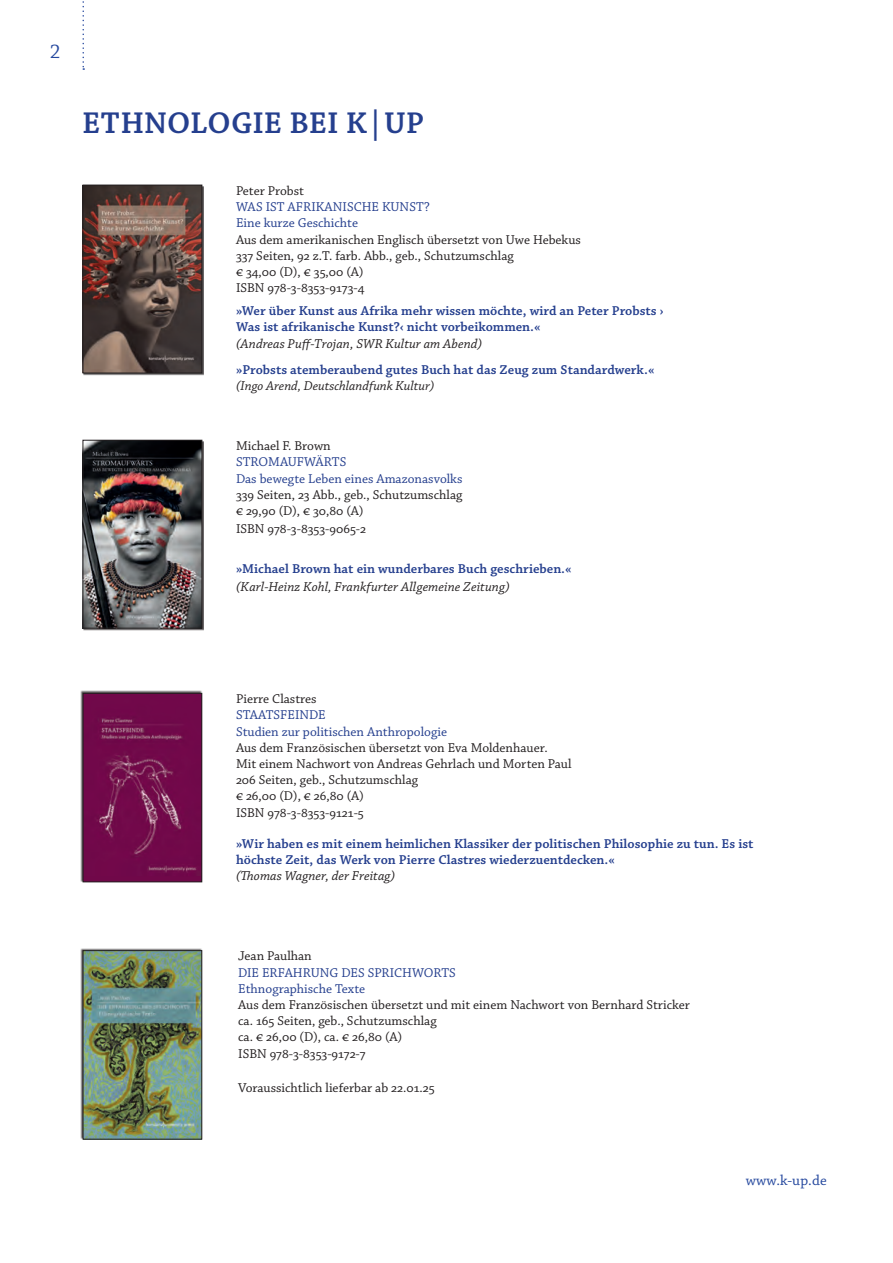
<style>
.page{position:relative;width:893px;height:1263px;background:#fff}
.page>*{position:absolute;margin:0;border:0;box-sizing:border-box;transform-origin:0 0}
.t1{font:31.5px "Chaparral Pro Semibold Capt";color:#253f8e}
.t2{font:21px "Chaparral Pro Subh";color:#25489e}
.t3{font:15px "Chaparral Pro";color:#25489e}
.t4{font:13.5px "Chaparral Pro";color:#231f20}
.t5{font:13.5px/16.2px "Chaparral Pro Semibold Capt";color:#253f8e}
.t6{font:13.5px "Chaparral Pro";letter-spacing:.005em;color:#253f8e}
.t7{font:13.5px "Chaparral Pro It Capt";color:#231f20}
.t8{font:italic 13.5px "Chaparral Pro";color:#231f20}
</style>
<div class="page">
<svg style="left:82px;top:1px;width:2px;height:69px"></svg>
<div style="left:84px;top:186px;width:120px;height:189px;background:#433f40"></div>
<img style="left:85px;top:187px;width:115px;height:184px">
<div style="left:83px;top:185px;width:119px;height:188px;border:1px solid #231f20"></div>
<div style="left:84px;top:441px;width:120px;height:189px;background:#231f20;opacity:.75"></div>
<img style="left:85px;top:442px;width:115px;height:184px">
<div style="left:83px;top:440px;width:119px;height:188px;border:1px solid #231f20"></div>
<div style="left:80px;top:690px;width:122px;height:192px;background:#231f20;opacity:.75"></div>
<img style="left:85px;top:695px;width:115px;height:185px">
<div style="left:83px;top:693px;width:119px;height:189px;border:1px solid #231f20"></div>
<div style="left:80px;top:948px;width:122px;height:191px;background:#231f20;opacity:.75"></div>
<img style="left:85px;top:952px;width:115px;height:185px">
<div style="left:83px;top:950px;width:119px;height:189px;border:1px solid #231f20"></div>
<p class="t2" style="left:50px;top:40px;width:12px">2</p>
<p class="t1" style="left:82px;top:105px;width:343px">ETHNOLOGIE BEI K|UP</p>
<p class="t4" style="left:236px;top:183px;width:69px">Peter Probst</p>
<p class="t6" style="left:236px;top:199px;width:195px">WAS IST AFRIKANISCHE KUNST?</p>
<p class="t6" style="left:236px;top:216px;width:124px">Eine kurze Geschichte</p>
<p class="t4" style="left:236px;top:232px;width:346px">Aus dem amerikanischen Englisch übersetzt von Uwe Hebekus</p>
<p class="t4" style="left:236px;top:248px;width:279px">337 Seiten, 92 z.T. farb. Abb., geb., Schutzumschlag</p>
<p class="t4" style="left:236px;top:264px;width:129px">€ 34,00 (D), € 35,00 (A)</p>
<p class="t4" style="left:236px;top:280px;width:130px">ISBN 978-3-8353-9173-4</p>
<p class="t5" style="left:236px;top:303px;width:429px">»Wer über Kunst aus Afrika mehr wissen möchte, wird an Peter Probsts ›<br>Was ist afrikanische Kunst?‹ nicht vorbeikommen.«</p>
<p class="t7" style="left:236px;top:336px;width:248px">(Andreas Puff-Trojan, SWR Kultur am Abend)</p>
<p class="t5" style="left:236px;top:362px;width:420px">»Probsts atemberaubend gutes Buch hat das Zeug zum Standardwerk.«</p>
<p class="t8" style="left:236px;top:378px;width:200px">(Ingo Arend, Deutschlandfunk Kultur)</p>
<p class="t4" style="left:236px;top:438px;width:96px">Michael F. Brown</p>
<p class="t6" style="left:236px;top:455px;width:112px">STROMAUFWÄRTS</p>
<p class="t6" style="left:236px;top:471px;width:228px">Das bewegte Leben eines Amazonasvolks</p>
<p class="t4" style="left:236px;top:487px;width:228px">339 Seiten, 23 Abb., geb., Schutzumschlag</p>
<p class="t4" style="left:236px;top:503px;width:129px">€ 29,90 (D), € 30,80 (A)</p>
<p class="t4" style="left:236px;top:521px;width:132px">ISBN 978-3-8353-9065-2</p>
<p class="t5" style="left:236px;top:561px;width:337px">»Michael Brown hat ein wunderbares Buch geschrieben.«</p>
<p class="t7" style="left:236px;top:579px;width:275px">(Karl-Heinz Kohl, Frankfurter Allgemeine Zeitung)</p>
<p class="t4" style="left:236px;top:691px;width:82px">Pierre Clastres</p>
<p class="t6" style="left:236px;top:708px;width:91px">STAATSFEINDE</p>
<p class="t6" style="left:236px;top:724px;width:213px">Studien zur politischen Anthropologie</p>
<p class="t4" style="left:236px;top:740px;width:313px">Aus dem Französischen übersetzt von Eva Moldenhauer.</p>
<p class="t4" style="left:236px;top:756px;width:337px">Mit einem Nachwort von Andreas Gehrlach und Morten Paul</p>
<p class="t4" style="left:236px;top:772px;width:184px">206 Seiten, geb., Schutzumschlag</p>
<p class="t4" style="left:236px;top:789px;width:129px">€ 26,00 (D), € 26,80 (A)</p>
<p class="t4" style="left:236px;top:805px;width:129px">ISBN 978-3-8353-9121-5</p>
<p class="t5" style="left:236px;top:836px;width:519px">»Wir haben es mit einem heimlichen Klassiker der politischen Philosophie zu tun. Es ist höchste Zeit, das Werk von Pierre Clastres wiederzuentdecken.«</p>
<p class="t7" style="left:236px;top:868px;width:161px">(Thomas Wagner, der Freitag)</p>
<p class="t4" style="left:238px;top:949px;width:75px">Jean Paulhan</p>
<p class="t6" style="left:238px;top:965px;width:219px">DIE ERFAHRUNG DES SPRICHWORTS</p>
<p class="t6" style="left:238px;top:981px;width:129px">Ethnographische Texte</p>
<p class="t4" style="left:238px;top:997px;width:453px">Aus dem Französischen übersetzt und mit einem Nachwort von Bernhard Stricker</p>
<p class="t4" style="left:238px;top:1013px;width:200px">ca. 165 Seiten, geb., Schutzumschlag</p>
<p class="t4" style="left:238px;top:1030px;width:166px">ca. € 26,00 (D), ca. € 26,80 (A)</p>
<p class="t4" style="left:238px;top:1046px;width:129px">ISBN 978-3-8353-9172-7</p>
<p class="t4" style="left:238px;top:1080px;width:198px">Voraussichtlich lieferbar ab 22.01.25</p>
<p class="t3" style="left:746px;top:1172px;width:82px">www.k-up.de</p>
</div>
